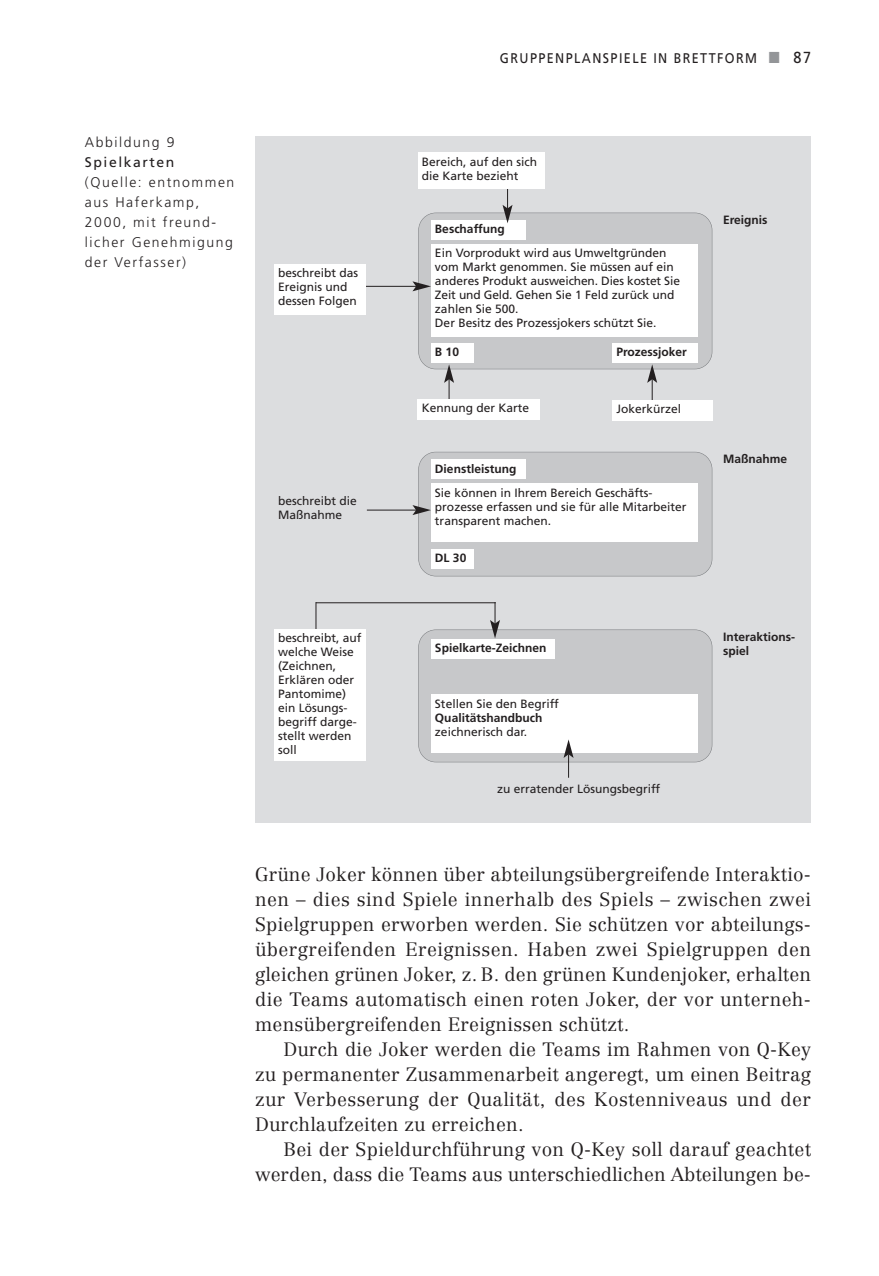
<style>
.page{position:relative;width:879px;height:1276px;background:#fff}
.page>*{position:absolute;margin:0;border:0;box-sizing:border-box;transform-origin:0 0}
.t1{font:300 19px/25px "Centennial";letter-spacing:.01em;color:#231f20;text-align:justify}
.t2{font:300 14px/20px "Frutiger";letter-spacing:.11em;color:#231f20}
.t3{font:14px "Frutiger";letter-spacing:.11em;color:#231f20;scale:.9 1}
.t4{font:14px "Frutiger";letter-spacing:.11em;color:#231f20}
.t5{font:12px/14px "Frutiger";color:#231f20}
.t6{font:700 12px/14px "Frutiger";color:#231f20}
.s1{color:#939598}
.s2{font-size:16px}
</style>
<div class="page">
<svg style="left:255px;top:136px;width:556px;height:687px"></svg>
<p class="t3" style="left:500px;top:52px;width:347px">GRUPPENPLANSPIELE IN BRETTFORM <span class="s1">■</span> <span class="s2">87</span></p>
<p class="t2" style="left:85px;top:133px;width:91px">Abbildung 9</p>
<p class="t4" style="left:85px;top:156px;width:91px">Spielkarten</p>
<p class="t2" style="left:85px;top:173px;width:151px">(Quelle: entnommen aus Haferkamp,<br>2000, mit freund&shy;licher Genehmigung der Verfasser)</p>
<p class="t5" style="left:278px;top:267px;width:81px">beschreibt das<br>Ereignis und dessen Folgen</p>
<p class="t5" style="left:278px;top:495px;width:80px">beschreibt die<br>Maßnahme</p>
<p class="t5" style="left:278px;top:631px;width:85px">beschreibt, auf welche Weise (Zeichnen,<br>Erklären oder<br>Pantomime) ein Lösungs&shy;begriff darge&shy;stellt werden soll</p>
<p class="t5" style="left:422px;top:155px;width:117px">Bereich, auf den sich die Karte bezieht</p>
<p class="t6" style="left:435px;top:222px;width:71px">Beschaffung</p>
<p class="t5" style="left:435px;top:247px;width:246px">Ein Vorprodukt wird aus Umweltgründen vom Markt genommen. Sie müssen auf ein anderes Produkt ausweichen. Dies kostet Sie Zeit und Geld. Gehen Sie 1 Feld zurück und zahlen Sie 500.<br>Der Besitz des Prozessjokers schützt Sie.</p>
<p class="t6" style="left:435px;top:346px;width:26px">B 10</p>
<p class="t6" style="left:616px;top:346px;width:72px">Prozessjoker</p>
<p class="t5" style="left:422px;top:401px;width:109px">Kennung der Karte</p>
<p class="t5" style="left:616px;top:403px;width:66px">Jokerkürzel</p>
<p class="t6" style="left:435px;top:462px;width:83px">Dienstleistung</p>
<p class="t5" style="left:435px;top:486px;width:253px">Sie können in Ihrem Bereich Geschäfts&shy;prozesse erfassen und sie für alle Mitarbeiter transparent machen.</p>
<p class="t6" style="left:435px;top:551px;width:33px">DL 30</p>
<p class="t6" style="left:435px;top:641px;width:113px">Spielkarte-Zeichnen</p>
<p class="t5" style="left:435px;top:697px;width:125px">Stellen Sie den Begriff</p>
<p class="t6" style="left:435px;top:711px;width:109px">Qualitätshandbuch</p>
<p class="t5" style="left:435px;top:725px;width:94px">zeichnerisch dar.</p>
<p class="t5" style="left:497px;top:782px;width:165px">zu erratender Lösungsbegriff</p>
<p class="t6" style="left:723px;top:213px;width:46px">Ereignis</p>
<p class="t6" style="left:723px;top:453px;width:65px">Maßnahme</p>
<p class="t6" style="left:723px;top:630px;width:73px">Interaktions&shy;spiel</p>
<p class="t1" style="left:255px;top:863px;width:557px">Grüne Joker können über abteilungsübergreifende Interaktio&shy;nen – dies sind Spiele innerhalb des Spiels – zwischen zwei Spielgruppen erworben werden. Sie schützen vor abteilungs&shy;übergreifenden Ereignissen. Haben zwei Spielgruppen den gleichen grünen Joker, z. B. den grünen Kundenjoker, erhalten die Teams automatisch einen roten Joker, der vor unterneh&shy;mensübergreifenden Ereignissen schützt.</p>
<p class="t1" style="left:255px;top:1038px;width:557px;text-indent:28px">Durch die Joker werden die Teams im Rahmen von Q-Key zu permanenter Zusammenarbeit angeregt, um einen Beitrag zur Verbesserung der Qualität, des Kostenniveaus und der Durchlaufzeiten zu erreichen.</p>
<p class="t1" style="left:255px;top:1138px;width:557px;text-align:right">Bei der Spieldurchführung von Q-Key soll darauf geachtet werden, dass die Teams aus unterschiedlichen Abteilungen be-</p>
</div>
